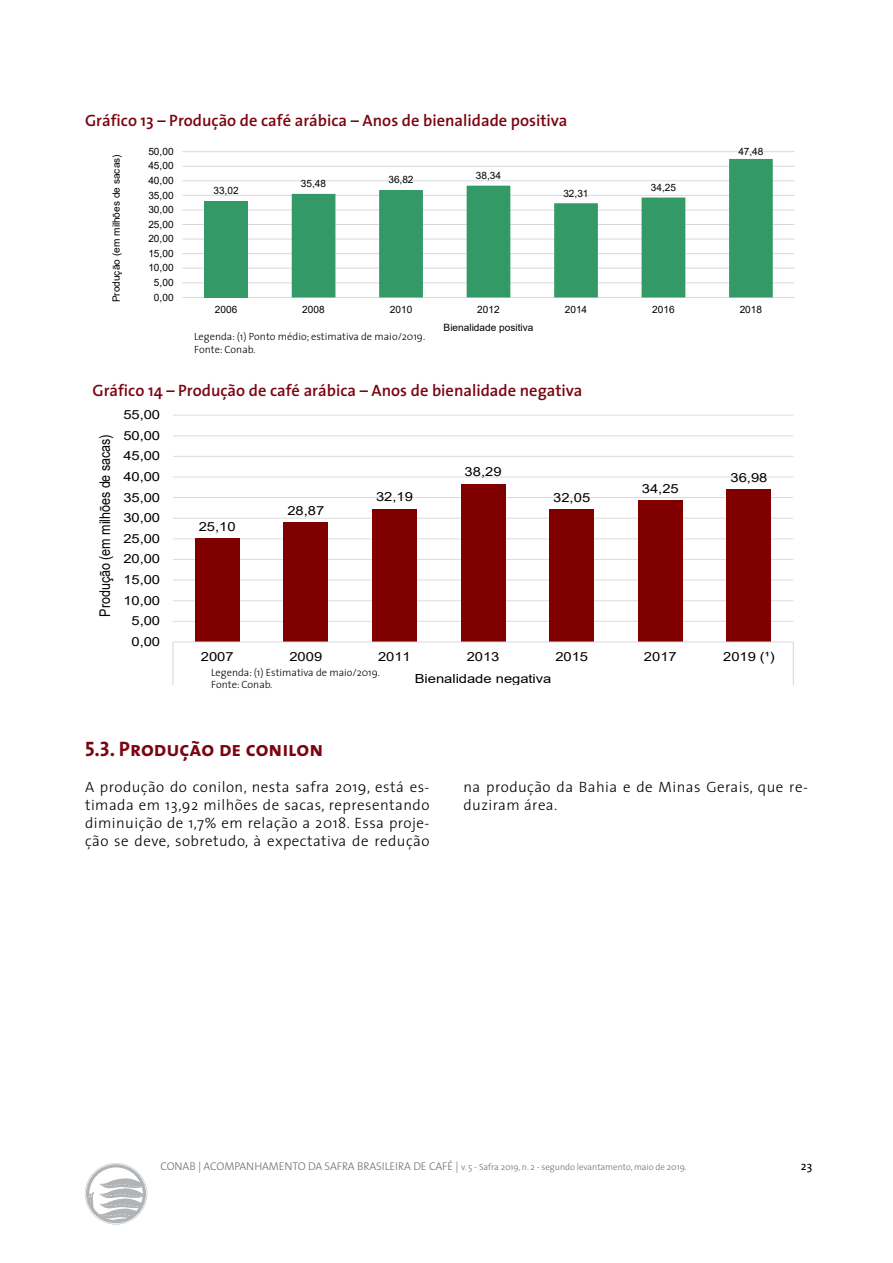
<style>
.page{position:relative;width:893px;height:1263px;background:#fff}
.page>*{position:absolute;margin:0;border:0;box-sizing:border-box;transform-origin:0 0}
.t1{font:21px "The Sans 7 Bold Caps";color:#7a0511}
.t2{font:600 16.5px "The Sans 6";color:#7a0511}
.t3{font:300 15px/18px "The Sans 3";letter-spacing:.03em;color:#000;text-align:justify}
.t4{font:14.85px "Arial";color:#000;scale:.85 1}
.t5{font:12.45px "Arial";color:#000;scale:1.18 1}
.t6{font:12px "The Sans 5";color:#000}
.t7{font:300 10.5px/12.6px "The Sans 3";color:#000}
.t8{font:10.05px "Arial";color:#000}
.t9{font:300 9px "The Sans 3";letter-spacing:-.005em;color:#6d6e71}
.s1{font-size:11.25px}
</style>
<div class="page">
<svg style="left:85px;top:1163px;width:62px;height:61px"></svg>
<hr style="left:182px;top:297px;width:613px;height:1px;background:#d9d9d9">
<hr style="left:182px;top:282px;width:613px;height:1px;background:#d9d9d9">
<hr style="left:182px;top:268px;width:613px;height:1px;background:#d9d9d9">
<hr style="left:182px;top:253px;width:613px;height:1px;background:#d9d9d9">
<hr style="left:182px;top:239px;width:613px;height:1px;background:#d9d9d9">
<hr style="left:182px;top:224px;width:613px;height:1px;background:#d9d9d9">
<hr style="left:182px;top:210px;width:613px;height:1px;background:#d9d9d9">
<hr style="left:182px;top:195px;width:613px;height:1px;background:#d9d9d9">
<hr style="left:182px;top:180px;width:613px;height:1px;background:#d9d9d9">
<hr style="left:182px;top:166px;width:613px;height:1px;background:#d9d9d9">
<hr style="left:182px;top:151px;width:613px;height:1px;background:#d9d9d9">
<div style="left:204px;top:201px;width:44px;height:96px;background:#396"></div>
<svg style="left:292px;top:159px;width:481px;height:138px"></svg>
<hr style="left:173px;top:621px;width:620px;height:1px;background:#d9d9d9">
<hr style="left:173px;top:600px;width:620px;height:1px;background:#d9d9d9">
<hr style="left:173px;top:580px;width:620px;height:1px;background:#d9d9d9">
<hr style="left:173px;top:559px;width:620px;height:1px;background:#d9d9d9">
<hr style="left:173px;top:538px;width:620px;height:1px;background:#d9d9d9">
<hr style="left:173px;top:518px;width:620px;height:1px;background:#d9d9d9">
<hr style="left:173px;top:497px;width:620px;height:1px;background:#d9d9d9">
<hr style="left:173px;top:476px;width:620px;height:1px;background:#d9d9d9">
<hr style="left:173px;top:456px;width:620px;height:1px;background:#d9d9d9">
<hr style="left:173px;top:435px;width:620px;height:1px;background:#d9d9d9">
<hr style="left:173px;top:415px;width:620px;height:1px;background:#d9d9d9">
<div style="left:195px;top:538px;width:44px;height:104px;background:#800000"></div>
<div style="left:284px;top:523px;width:44px;height:119px;background:#800000"></div>
<div style="left:372px;top:509px;width:45px;height:133px;background:#800000"></div>
<div style="left:461px;top:484px;width:44px;height:158px;background:#800000"></div>
<div style="left:550px;top:510px;width:44px;height:132px;background:#800000"></div>
<div style="left:638px;top:501px;width:44px;height:141px;background:#800000"></div>
<div style="left:727px;top:489px;width:44px;height:153px;background:#800000"></div>
<hr style="left:173px;top:641px;width:620px;height:1px;background:#d9d9d9">
<svg style="left:172px;top:642px;width:1px;height:42px"></svg>
<svg style="left:793px;top:642px;width:1px;height:42px"></svg>
<p class="t2" style="left:85px;top:107px;width:484px">Gráfico 13 – Produção de café arábica – Anos de bienalidade positiva</p>
<p class="t8" style="left:109px;top:302px;width:149px;rotate:-90deg">Produção (em milhões de sacas)</p>
<p class="t8" style="left:148px;top:144px;width:27px">50,00</p>
<p class="t8" style="left:148px;top:159px;width:27px">45,00</p>
<p class="t8" style="left:148px;top:173px;width:27px">40,00</p>
<p class="t8" style="left:148px;top:188px;width:27px">35,00</p>
<p class="t8" style="left:148px;top:203px;width:27px">30,00</p>
<p class="t8" style="left:148px;top:217px;width:27px">25,00</p>
<p class="t8" style="left:148px;top:232px;width:27px">20,00</p>
<p class="t8" style="left:148px;top:246px;width:27px">15,00</p>
<p class="t8" style="left:148px;top:261px;width:27px">10,00</p>
<p class="t8" style="left:154px;top:275px;width:21px">5,00</p>
<p class="t8" style="left:154px;top:290px;width:21px">0,00</p>
<p class="t8" style="left:213px;top:184px;width:27px">33,02</p>
<p class="t8" style="left:301px;top:177px;width:27px">35,48</p>
<p class="t8" style="left:388px;top:173px;width:27px">36,82</p>
<p class="t8" style="left:476px;top:168px;width:27px">38,34</p>
<p class="t8" style="left:563px;top:186px;width:27px">32,31</p>
<p class="t8" style="left:651px;top:180px;width:27px">34,25</p>
<p class="t8" style="left:738px;top:145px;width:27px">47,48</p>
<p class="t8" style="left:215px;top:302px;width:24px">2006</p>
<p class="t8" style="left:302px;top:302px;width:24px">2008</p>
<p class="t8" style="left:390px;top:302px;width:24px">2010</p>
<p class="t8" style="left:477px;top:302px;width:24px">2012</p>
<p class="t8" style="left:565px;top:302px;width:24px">2014</p>
<p class="t8" style="left:652px;top:302px;width:24px">2016</p>
<p class="t8" style="left:740px;top:302px;width:24px">2018</p>
<p class="t8" style="left:444px;top:320px;width:91px">Bienalidade positiva</p>
<p class="t7" style="left:194px;top:330px;width:232px">Legenda: (1) Ponto médio; estimativa de maio/2019.<br>Fonte: Conab.</p>
<p class="t2" style="left:92px;top:377px;width:491px">Gráfico 14 – Produção de café arábica – Anos de bienalidade negativa</p>
<p class="t4" style="left:95px;top:617px;width:216px;rotate:-90deg">Produção (em milhões de sacas)</p>
<p class="t5" style="left:123px;top:406px;width:33px">55,00</p>
<p class="t5" style="left:123px;top:427px;width:33px">50,00</p>
<p class="t5" style="left:123px;top:447px;width:33px">45,00</p>
<p class="t5" style="left:123px;top:468px;width:33px">40,00</p>
<p class="t5" style="left:123px;top:489px;width:33px">35,00</p>
<p class="t5" style="left:123px;top:509px;width:33px">30,00</p>
<p class="t5" style="left:123px;top:530px;width:33px">25,00</p>
<p class="t5" style="left:123px;top:550px;width:33px">20,00</p>
<p class="t5" style="left:123px;top:571px;width:33px">15,00</p>
<p class="t5" style="left:123px;top:592px;width:33px">10,00</p>
<p class="t5" style="left:132px;top:612px;width:26px">5,00</p>
<p class="t5" style="left:132px;top:633px;width:26px">0,00</p>
<p class="t5" style="left:199px;top:518px;width:33px">25,10</p>
<p class="t5" style="left:287px;top:502px;width:33px">28,87</p>
<p class="t5" style="left:376px;top:488px;width:33px">32,19</p>
<p class="t5" style="left:465px;top:463px;width:33px">38,29</p>
<p class="t5" style="left:553px;top:489px;width:33px">32,05</p>
<p class="t5" style="left:642px;top:480px;width:33px">34,25</p>
<p class="t5" style="left:730px;top:469px;width:33px">36,98</p>
<p class="t5" style="left:201px;top:648px;width:29px">2007</p>
<p class="t5" style="left:289px;top:648px;width:29px">2009</p>
<p class="t5" style="left:378px;top:648px;width:29px">2011</p>
<p class="t5" style="left:467px;top:648px;width:29px">2013</p>
<p class="t5" style="left:555px;top:648px;width:29px">2015</p>
<p class="t5" style="left:644px;top:648px;width:29px">2017</p>
<p class="t5" style="left:723px;top:648px;width:45px">2019 (¹)</p>
<p class="t5" style="left:415px;top:670px;width:117px">Bienalidade negativa</p>
<p class="t7" style="left:211px;top:666px;width:170px">Legenda: (1) Estimativa de maio/2019.<br>Fonte: Conab.</p>
<h1 class="t1" style="left:85px;top:731px;width:240px">5.3. Produção de conilon</h1>
<p class="t3" style="left:85px;top:777px;width:346px">A produção do conilon, nesta safra 2019, está es&shy;timada em 13,92 milhões de sacas, representando diminuição de 1,7% em relação a 2018. Essa proje&shy;ção se deve, sobretudo, à expectativa de redução</p>
<p class="t3" style="left:463px;top:777px;width:346px">na produção da Bahia e de Minas Gerais, que re&shy;duziram área.</p>
<p class="t9" style="left:160px;top:1160px;width:528px"><span class="s1">CONAB | ACOMPANHAMENTO DA SAFRA BRASILEIRA DE CAFÉ |</span> v. 5 - Safra 2019, n. 2 - segundo levantamento, maio de 2019.</p>
<p class="t6" style="left:801px;top:1156px;width:13px">23</p>
</div>
